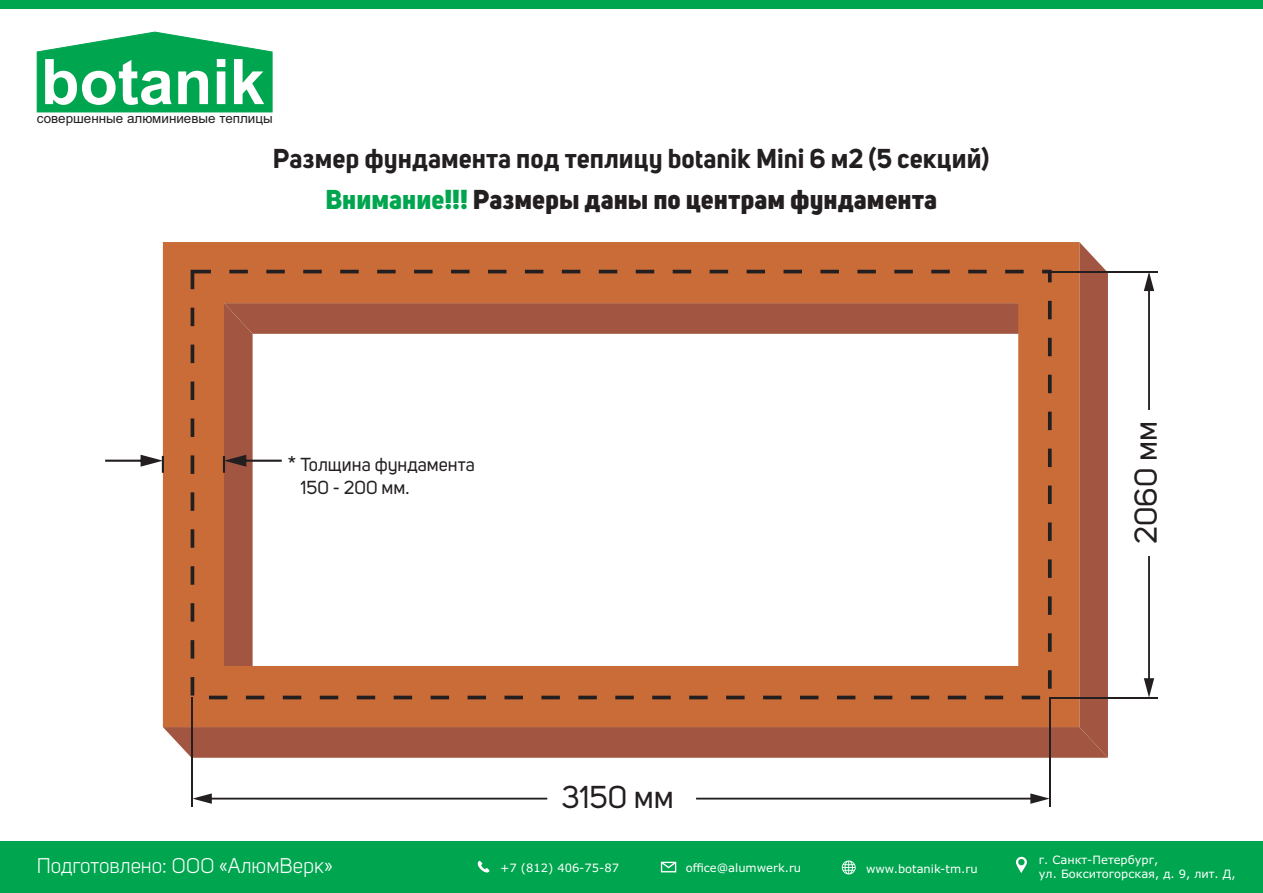
<style>
.page{position:relative;width:1263px;height:893px;background:#fff}
.page>*{position:absolute;margin:0;border:0;box-sizing:border-box;transform-origin:0 0}
.t1{font:700 62.85px "Arial";color:#fff}
.t2{font:31.2px "Uni Sans";color:#231f20}
.t3{font:700 27px/41.7px "Uni Sans";color:#231f20;text-align:center}
.t4{font:21px "Uni Sans";color:#fff}
.t5{font:18.6px/22.4px "Uni Sans";color:#231f20}
.t6{font:13.35px "Arial";color:#231f20}
.t7{font:11.55px/14px "Verdana";color:#fff}
.s1{font-weight:800;color:#00a54f}
.s2{font-weight:800}
</style>
<div class="page">
<svg style="left:36px;top:31px;width:237px;height:82px;background:#23b167"></svg>
<div style="left:0;top:842px;width:1263px;height:51px;background:#00a54f"></div>
<svg style="left:1016px;top:857px;width:11px;height:16px"></svg>
<svg style="left:477px;top:861px;width:13px;height:12px"></svg>
<svg style="left:842px;top:860px;width:14px;height:14px"></svg>
<svg style="left:661px;top:862px;width:15px;height:10px"></svg>
<div style="left:0;top:0;width:1263px;height:9px;background:#00a54f"></div>
<hr style="left:1049px;top:697px;width:2px;height:109px;background:#231f20">
<hr style="left:191px;top:697px;width:2px;height:109px;background:#231f20">
<svg style="left:696px;top:793px;width:353px;height:11px"></svg>
<svg style="left:193px;top:793px;width:354px;height:11px"></svg>
<hr style="left:1049px;top:697px;width:109px;height:1px;background:#231f20">
<hr style="left:1049px;top:271px;width:109px;height:2px;background:#231f20">
<svg style="left:1144px;top:556px;width:10px;height:141px"></svg>
<svg style="left:1144px;top:273px;width:10px;height:137px"></svg>
<svg style="left:105px;top:242px;width:1003px;height:516px"></svg>
<h1 class="t1" style="left:41px;top:58px;width:225px">botanik</h1>
<p class="t6" style="left:37px;top:113px;width:237px">совершенные алюминиевые теплицы</p>
<h3 class="t3" style="left:273px;top:140px;width:718px">Размер фундамента под теплицу botanik Mini 6 м2 (5 секций)<br><span class="s1">Внимание!!!</span> <span class="s2">Размеры даны по центрам фундамента</span></h3>
<h3 class="t5" style="left:288px;top:453px;width:10px">*</h3>
<h3 class="t5" style="left:301px;top:455px;width:176px">Толщина фундамента<br>150 - 200 мм.</h3>
<h2 class="t2" style="left:561px;top:784px;width:114px">3150 мм</h2>
<h2 class="t2" style="left:1133px;top:544px;width:124px;rotate:-90deg">2060 мм</h2>
<h3 class="t4" style="left:37px;top:857px;width:298px">Подготовлено: ООО «АлюмВерк»</h3>
<p class="t7" style="left:1039px;top:853px;width:198px">г. Санкт-Петербург,<br>ул. Бокситогорская, д. 9, лит. Д,</p>
<p class="t7" style="left:500px;top:862px;width:120px">+7 (812) 406-75-87</p>
<p class="t7" style="left:686px;top:862px;width:117px">office@alumwerk.ru</p>
<p class="t7" style="left:866px;top:863px;width:113px">www.botanik-tm.ru</p>
</div>
